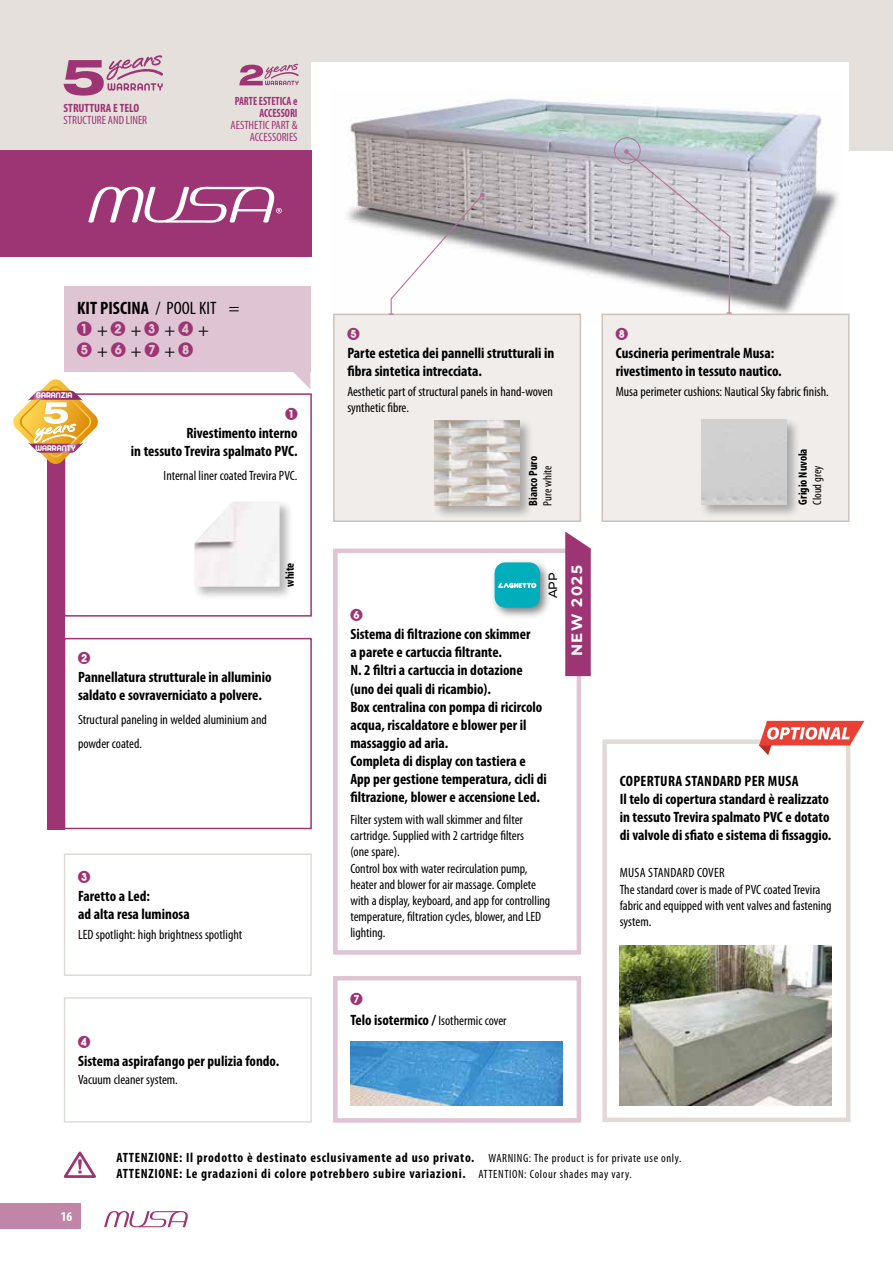
<style>
.page{position:relative;width:893px;height:1263px;background:#fff}
.page>*{position:absolute;margin:0;border:0;box-sizing:border-box;transform-origin:0 0}
.t1{font:700 condensed 18px/21.6px "Myriad Pro";color:#000}
.t2{font:condensed 18px "Myriad Pro";color:#000}
.t3{font:700 condensed 15px/18px "Myriad Pro";color:#000}
.t4{font:700 15px "Montserrat";letter-spacing:.1em;color:#fff}
.t5{font:condensed 13.5px/16.2px "Myriad Pro";color:#000}
.t6{font:700 condensed 13.5px/16.2px "Myriad Pro";letter-spacing:.05em;color:#000}
.t7{font:700 condensed 13.5px "Myriad Pro";color:#fff}
.t8{font:condensed 12px/12px "Myriad Pro";color:#9d3473;text-align:right}
.t9{font:700 condensed 12px "Myriad Pro";color:#000}
.t10{font:700 condensed 12px/12px "Myriad Pro";color:#9d3473;text-align:right;scale:.88 1}
.t11{font:condensed 12px "Myriad Pro";color:#000}
.t12{font:700 condensed 12px "Myriad Pro";color:#9d3473}
.t13{font:500 12px "Montserrat";color:#000}
.t14{font:9px "Arista 2.0";color:#fff}
.s1{font-weight:400}
.s2{color:#9d3473}
.s3{font-weight:400;font-size:13.5px}
.s4{font-weight:400;font-size:12px}
</style>
<div class="page">
<svg style="left:104px;top:1211px;width:84px;height:16px"></svg>
<div style="left:0;top:1203px;width:81px;height:26px;background:#c185a7"></div>
<div style="left:48px;top:394px;width:17px;height:435px;background:#9d3473"></div>
<div style="left:0;top:0;width:892px;height:151px;background:#e6e0dd"></div>
<svg style="left:64px;top:55px;width:99px;height:41px"></svg>
<svg style="left:285px;top:371px;width:25px;height:18px"></svg>
<div style="left:312px;top:62px;width:537px;height:376px;background:#fff"></div>
<img style="left:333px;top:98px;width:510px;height:228px">
<div style="left:334px;top:314px;width:246px;height:207px;background:#f0edeb"></div>
<div style="left:333px;top:314px;width:248px;height:208px;border:2px solid #ccc2bd"></div>
<div style="left:602px;top:314px;width:247px;height:207px;background:#f0edeb"></div>
<div style="left:601px;top:314px;width:249px;height:208px;border:2px solid #ccc2bd"></div>
<div style="left:602px;top:739px;width:248px;height:383px;border:4px solid #e1dbd7"></div>
<div style="left:333px;top:976px;width:248px;height:147px;border:4px solid #dfc4d4"></div>
<div style="left:64px;top:393px;width:248px;height:224px;border:2px solid #9d3473"></div>
<div style="left:65px;top:286px;width:246px;height:85px;background:#dfc4d4"></div>
<div style="left:192px;top:499px;width:102px;height:102px;background:#000;opacity:.3"></div>
<img style="left:195px;top:502px;width:85px;height:85px">
<svg style="left:389px;top:193px;width:96px;height:122px"></svg>
<svg style="left:624px;top:149px;width:108px;height:165px"></svg>
<div style="left:614px;top:137px;width:26px;height:27px;border:1px solid #b87199;border-radius:50%"></div>
<div style="left:0;top:151px;width:312px;height:106px;background:#9d3473"></div>
<div style="left:64px;top:638px;width:248px;height:191px;border:2px solid #9d3473"></div>
<div style="left:432px;top:418px;width:102px;height:102px;background:#000;opacity:.3"></div>
<img style="left:435px;top:420px;width:85px;height:85px">
<svg style="left:63px;top:1151px;width:33px;height:27px"></svg>
<svg style="left:759px;top:721px;width:105px;height:34px"></svg>
<div style="left:699px;top:417px;width:102px;height:102px;background:#000;opacity:.3"></div>
<div style="left:701px;top:419px;width:85px;height:85px;background:#cfcfcf"></div>
<img style="left:619px;top:946px;width:213px;height:159px">
<img style="left:350px;top:1042px;width:213px;height:64px">
<div style="left:64px;top:853px;width:248px;height:123px;border:2px solid #e1dbd7"></div>
<div style="left:64px;top:997px;width:248px;height:126px;border:2px solid #e1dbd7"></div>
<svg style="left:88px;top:187px;width:194px;height:36px"></svg>
<svg style="left:13px;top:379px;width:86px;height:86px"></svg>
<div style="left:333px;top:548px;width:248px;height:407px;border:4px solid #dfc4d4"></div>
<svg style="left:565px;top:531px;width:26px;height:145px"></svg>
<div style="left:491px;top:558px;width:61px;height:62px;background:#000;opacity:.5"></div>
<div style="left:495px;top:562px;width:45px;height:46px;background:#00adba;border-radius:11px"></div>
<svg style="left:498px;top:582px;width:38px;height:6px"></svg>
<svg style="left:239px;top:64px;width:60px;height:21px"></svg>
<p class="t12" style="left:64px;top:102px;width:77px">STRUTTURA E TELO</p>
<p class="t8" style="left:64px;top:114px;width:85px">STRUCTURE AND LINER</p>
<p class="t10" style="left:235px;top:95px;width:73px">PARTE ESTETICA e<br>ACCESSORI</p>
<p class="t8" style="left:231px;top:119px;width:68px">AESTHETIC PART &amp;<br>ACCESSORIES</p>
<p class="t1" style="left:97px;top:297px;width:144px;text-indent:-20px">KIT PISCINA <span class="s1">/ POOL KIT = +</span></p>
<p class="t2" style="left:131px;top:320px;width:80px">+ <span class="s2">✓</span>+ <span class="s2">✔</span>+</p>
<p class="t14" style="left:36px;top:389px;width:38px">GARANZIA</p>
<p class="t14" style="left:35px;top:442px;width:42px">WARRANTY</p>
<p class="t2" style="left:97px;top:341px;width:12px">+</p>
<p class="t2" style="left:131px;top:341px;width:12px">+</p>
<p class="t2" style="left:165px;top:341px;width:12px">+</p>
<p class="t3" style="left:131px;top:424px;width:168px;text-align:right">Rivestimento interno<br>in tessuto Trevira spalmato PVC.</p>
<p class="t5" style="left:164px;top:467px;width:135px">Internal liner coated Trevira PVC.</p>
<p class="t9" style="left:283px;top:587px;width:26px;rotate:-90deg">white</p>
<p class="t3" style="left:78px;top:668px;width:195px">Pannellatura strutturale in alluminio saldato e sovraverniciato a polvere.</p>
<p class="t5" style="left:78px;top:708px;width:190px;line-height:24px">Structural paneling in welded aluminium and powder coated.</p>
<p class="t3" style="left:78px;top:887px;width:113px">Faretto a Led:<br>ad alta resa luminosa</p>
<p class="t5" style="left:78px;top:926px;width:166px">LED spotlight: high brightness spotlight</p>
<p class="t3" style="left:78px;top:1052px;width:203px">Sistema aspirafango per pulizia fondo.</p>
<p class="t5" style="left:78px;top:1072px;width:101px">Vacuum cleaner system.</p>
<p class="t3" style="left:347px;top:344px;width:209px">Parte estetica dei pannelli strutturali in fibra sintetica intrecciata.</p>
<p class="t5" style="left:347px;top:383px;width:207px">Aesthetic part of structural panels in hand-woven synthetic fibre.</p>
<p class="t9" style="left:526px;top:506px;width:51px;rotate:-90deg">Bianco Puro</p>
<p class="t11" style="left:541px;top:506px;width:41px;rotate:-90deg">Pure white</p>
<p class="t13" style="left:545px;top:598px;width:27px;rotate:-90deg">APP</p>
<p class="t3" style="left:350px;top:626px;width:198px">Sistema di filtrazione con skimmer<br>a parete e cartuccia filtrante.<br>N. 2 filtri a cartuccia in dotazione (uno dei quali di ricambio).<br>Box centralina con pompa di ricircolo acqua, riscaldatore e blower per il massaggio ad aria.<br>Completa di display con tastiera e App per gestione temperatura, cicli di filtrazione, blower e accensione Led.</p>
<p class="t5" style="left:350px;top:812px;width:201px">Filter system with wall skimmer and filter cartridge. Supplied with 2 cartridge filters<br>(one spare).<br>Control box with water recirculation pump, heater and blower for air massage. Complete with a display, keyboard, and app for controlling temperature, filtration cycles, blower, and LED lighting.</p>
<p class="t4" style="left:566px;top:656px;width:92px;rotate:-90deg">NEW 2025</p>
<p class="t3" style="left:350px;top:1011px;width:158px">Telo isotermico / <span class="s3">Isothermic cover</span></p>
<p class="t3" style="left:616px;top:344px;width:167px">Cuscineria perimentrale Musa: rivestimento in tessuto nautico.</p>
<p class="t5" style="left:616px;top:383px;width:215px">Musa perimeter cushions: Nautical Sky fabric finish.</p>
<p class="t9" style="left:796px;top:505px;width:58px;rotate:-90deg">Grigio Nuvola</p>
<p class="t11" style="left:811px;top:505px;width:40px;rotate:-90deg">Cloud grey</p>
<p class="t3" style="left:620px;top:772px;width:213px">COPERTURA STANDARD PER MUSA<br>Il telo di copertura standard è realizzato in tessuto Trevira spalmato PVC e dotato di valvole di sfiato e sistema di fissaggio.</p>
<p class="t5" style="left:620px;top:865px;width:213px">MUSA STANDARD COVER<br>The standard cover is made of PVC coated Trevira fabric and equipped with vent valves and fastening system.</p>
<p class="t7" style="left:61px;top:1209px;width:13px">16</p>
<p class="t6" style="left:117px;top:1149px;width:566px">ATTENZIONE: Il prodotto è destinato esclusivamente ad uso privato. <span class="s4">WARNING: The product is for private use only.<br></span>ATTENZIONE: Le gradazioni di colore potrebbero subire variazioni. <span class="s4">ATTENTION: Colour shades may vary.</span></p>
</div>
